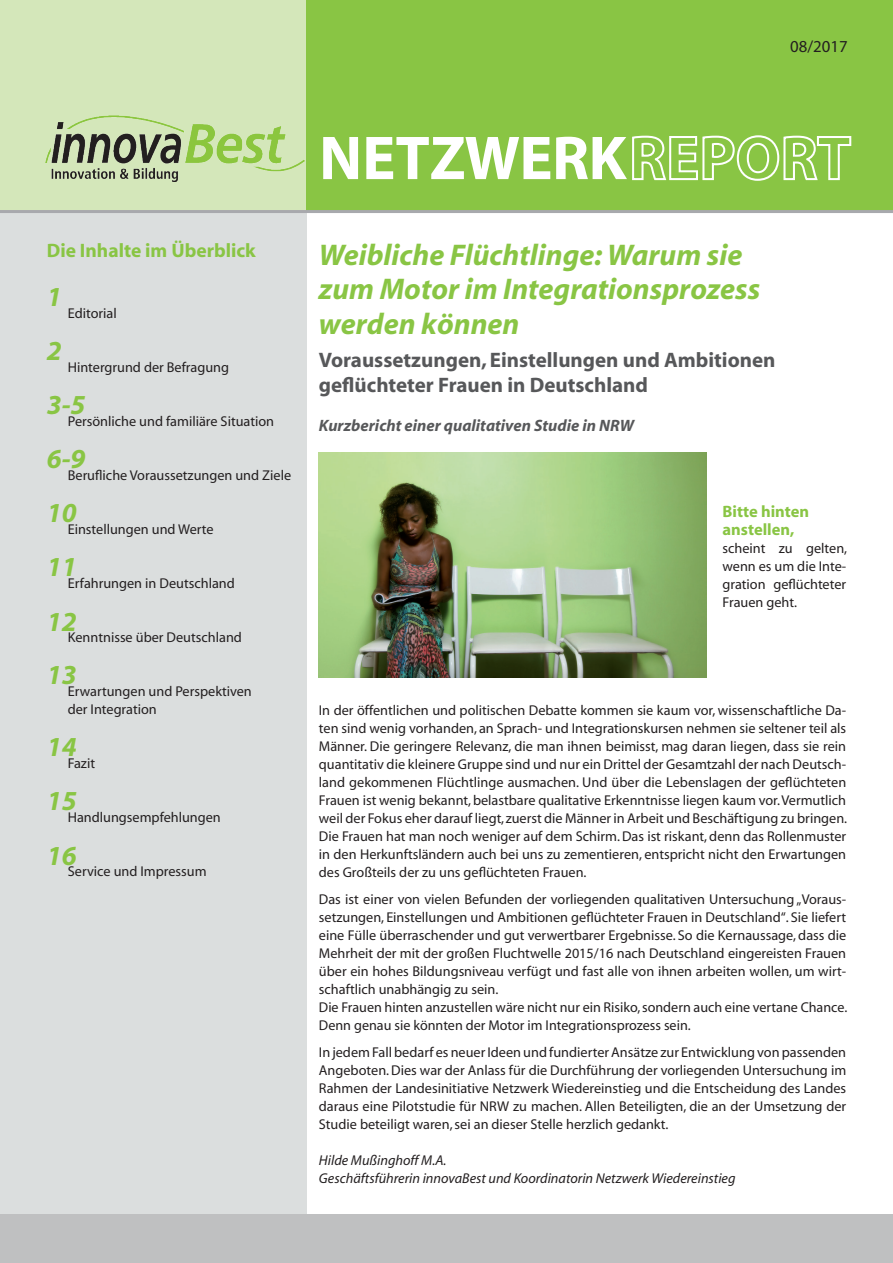
<style>
.page{position:relative;width:893px;height:1263px;background:#fff}
.page>*{position:absolute;margin:0;border:0;box-sizing:border-box;transform-origin:0 0}
.t1{font:700 62.4px "Myriad";letter-spacing:-.01em;color:#fff}
.t2{font:italic 700 30px/34.5px "Myriad";color:#89c544}
.t3{font:italic 700 27.6px/54px "Myriad";color:#89c544}
.t4{font:700 21px/25.5px "Myriad";color:#57585a}
.t5{font:700 19.5px "Myriad";color:#89c544}
.t6{font:16.8px "Myriad";color:#231f20}
.t7{font:italic 700 16.5px "Myriad";color:#57585a}
.t8{font:700 16.5px/18px "Myriad";color:#89c544}
.t9{font:14.25px/18px "Myriad";color:#231f20;text-align:justify}
.t10{font:italic 14.25px/18px "Myriad";color:#231f20}
</style>
<div class="page">
<div style="left:0;top:211px;width:307px;height:1051px;background:#dbdede"></div>
<div style="left:0;top:0;width:307px;height:211px;background:#d4e7ba"></div>
<div style="left:307px;top:0;width:586px;height:211px;background:#89c544"></div>
<svg style="left:632px;top:135px;width:220px;height:46px"></svg>
<img style="left:45px;top:115px;width:259px;height:66px">
<hr style="left:0;top:210px;width:893px;height:3px;background:#a8a9ad">
<img style="left:319px;top:452px;width:388px;height:226px">
<div style="left:0;top:1214px;width:893px;height:49px;background:#bfc0c1"></div>
<p class="t6" style="left:790px;top:38px;width:59px">08/2017</p>
<h3 class="t5" style="left:47px;top:240px;width:211px">Die Inhalte im Überblick</h3>
<h3 class="t3" style="left:47px;top:271px;width:40px">1<br>2<br>3-5<br>6-9<br>10<br>11<br>12<br>13</h3>
<p class="t9" style="left:68px;top:305px;width:51px">Editorial</p>
<p class="t9" style="left:68px;top:359px;width:163px">Hintergrund der Befragung</p>
<p class="t9" style="left:68px;top:413px;width:208px">Persönliche und familiäre Situation</p>
<p class="t9" style="left:68px;top:467px;width:225px">Berufliche Voraussetzungen und Ziele</p>
<p class="t9" style="left:68px;top:521px;width:147px">Einstellungen und Werte</p>
<p class="t9" style="left:68px;top:575px;width:169px">Erfahrungen in Deutschland</p>
<p class="t9" style="left:68px;top:629px;width:176px">Kenntnisse über Deutschland</p>
<p class="t9" style="left:68px;top:683px;width:186px">Erwartungen und Perspektiven der Integration</p>
<h3 class="t3" style="left:47px;top:720px;width:31px;line-height:54.4px;text-align:justify">14<br>15<br>16</h3>
<p class="t9" style="left:68px;top:755px;width:29px">Fazit</p>
<p class="t9" style="left:68px;top:809px;width:155px">Handlungsempfehlungen</p>
<p class="t9" style="left:68px;top:863px;width:140px">Service und Impressum</p>
<h1 class="t1" style="left:319px;top:126px;width:309px">NETZWERK</h1>
<h2 class="t2" style="left:319px;top:239px;width:443px">Weibliche Flüchtlinge: Warum sie zum Motor im Integrationsprozess werden können</h2>
<h3 class="t4" style="left:319px;top:348px;width:458px">Voraussetzungen, Einstellungen und Ambitionen geflüchteter Frauen in Deutschland</h3>
<p class="t7" style="left:319px;top:417px;width:316px">Kurzbericht einer qualitativen Studie in NRW</p>
<p class="t8" style="left:722px;top:503px;width:88px">Bitte hinten anstellen,</p>
<p class="t9" style="left:722px;top:539px;width:126px">scheint zu gelten, wenn es um die Inte&shy;gration geflüchteter Frauen geht.</p>
<p class="t9" style="left:319px;top:701px;width:530px">In der öffentlichen und politischen Debatte kommen sie kaum vor, wissenschaftliche Da&shy;ten sind wenig vorhanden, an Sprach- und Integrationskursen nehmen sie seltener teil als Männer. Die geringere Relevanz, die man ihnen beimisst, mag daran liegen, dass sie rein quantitativ die kleinere Gruppe sind und nur ein Drittel der Gesamtzahl der nach Deutsch&shy;land gekommenen Flüchtlinge ausmachen. Und über die Lebenslagen der geflüchteten Frauen ist wenig bekannt, belastbare qualitative Erkenntnisse liegen kaum vor. Vermutlich weil der Fokus eher darauf liegt, zuerst die Männer in Arbeit und Beschäftigung zu bringen.<br>Die Frauen hat man noch weniger auf dem Schirm. Das ist riskant, denn das Rollenmuster in den Herkunftsländern auch bei uns zu zementieren, entspricht nicht den Erwartungen des Großteils der zu uns geflüchteten Frauen.</p>
<p class="t9" style="left:319px;top:890px;width:530px;text-align:left">Das ist einer von vielen Befunden der vorliegenden qualitativen Untersuchung „Voraus&shy;setzungen, Einstellungen und Ambitionen geflüchteter Frauen in Deutschland“. Sie liefert eine Fülle überraschender und gut verwertbarer Ergebnisse. So die Kernaussage, dass die Mehrheit der mit der großen Fluchtwelle 2015/16 nach Deutschland eingereisten Frauen über ein hohes Bildungsniveau verfügt und fast alle von ihnen arbeiten wollen, um wirt&shy;schaftlich unabhängig zu sein.<br>Die Frauen hinten anzustellen wäre nicht nur ein Risiko, sondern auch eine vertane Chance.<br>Denn genau sie könnten der Motor im Integrationsprozess sein.</p>
<p class="t9" style="left:319px;top:1043px;width:529px">In jedem Fall bedarf es neuer Ideen und fundierter Ansätze zur Entwicklung von passenden Angeboten. Dies war der Anlass für die Durchführung der vorliegenden Untersuchung im Rahmen der Landesinitiative Netzwerk Wiedereinstieg und die Entscheidung des Landes daraus eine Pilotstudie für NRW zu machen. Allen Beteiligten, die an der Umsetzung der Studie beteiligt waren, sei an dieser Stelle herzlich gedankt.</p>
<p class="t10" style="left:319px;top:1151px;width:418px">Hilde Mußinghoff M.A.<br>Geschäftsführerin innovaBest und Koordinatorin Netzwerk Wiedereinstieg</p>
</div>
